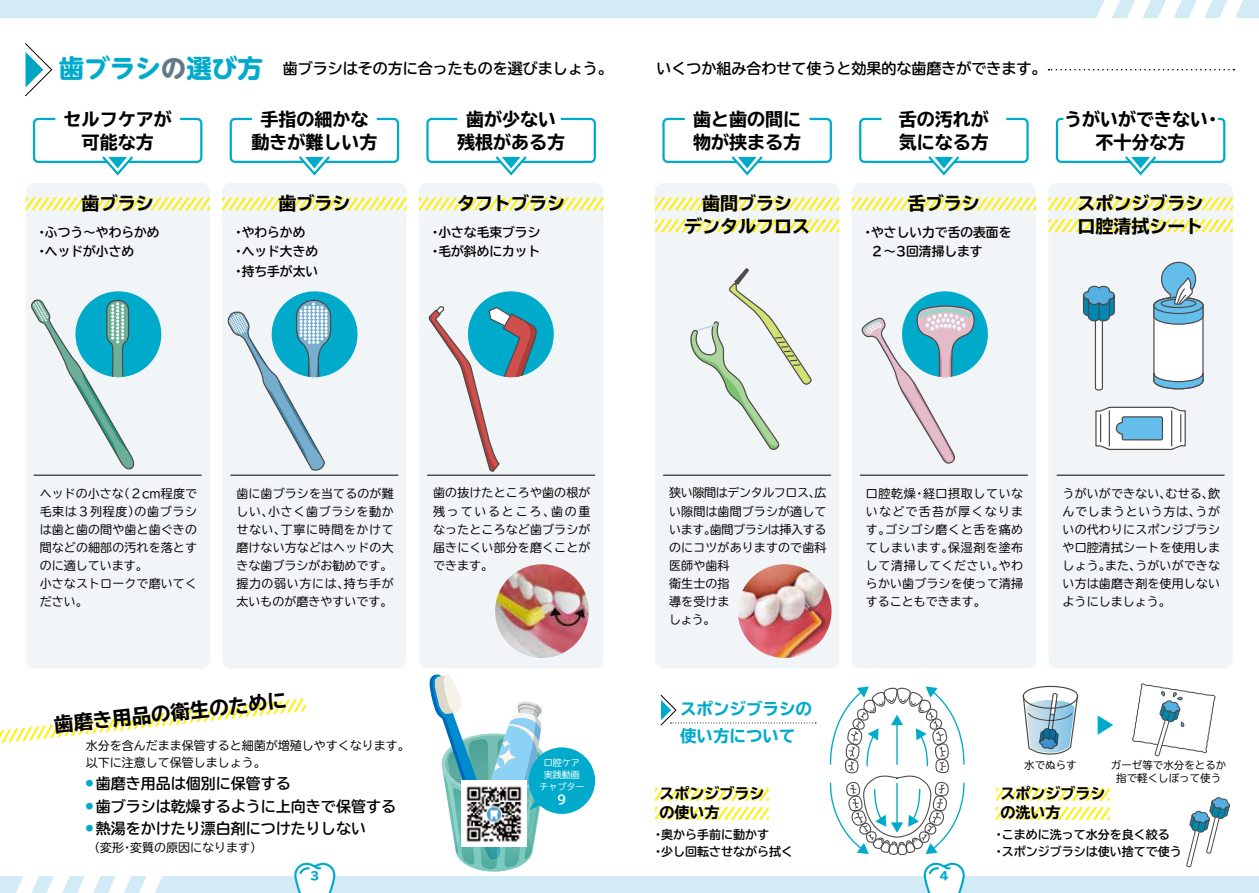
<style>
.page{position:relative;width:1259px;height:893px;background:#fff}
.page>*{position:absolute;margin:0;border:0;box-sizing:border-box;transform-origin:0 0}
.t1{font:19.5px "TBUD Gothic E";color:#000}
.t2{font:18px/22.5px "TBUD Gothic E";color:#000;text-align:center}
.t3{font:16.5px/27px "TBUD Gothic E";color:#00aacb}
.t4{font:15px "TBUDR Gothic B";color:#000}
.t5{font:15px/19.5px "TBUD Gothic E";color:#000}
.t6{font:12.75px/19.5px "TBUDR Gothic B";color:#000}
.t7{font:12px/18px "TBUDR Gothic R";letter-spacing:.01em;color:#000;text-align:justify}
.t8{font:12px/16.5px "TBUDR Gothic B";color:#000}
.t9{font:12px "TBUDR Gothic B";color:#fff}
.t10{font:11.25px "TBUDR Gothic H";color:#00aacb}
.t11{font:10.5px/13.5px "TBUDR Gothic R";color:#000;text-align:center}
.t12{font:9px/12px "TBUDR Gothic R";color:#fff;text-align:center}
.s1{font-family:"UD Shin M Go Pro";font-weight:700;font-size:25.5px;color:#00aacb}
.s2{font-family:"UD Shin M Go Pro";font-weight:700;font-size:25.5px;color:#627a86}
</style>
<div class="page">
<div style="left:0;top:876px;width:1259px;height:17px;background:#d3eaf7"></div>
<svg style="left:139px;top:876px;width:23px;height:17px"></svg>
<svg style="left:108px;top:876px;width:23px;height:17px"></svg>
<svg style="left:77px;top:876px;width:24px;height:17px"></svg>
<svg style="left:16px;top:876px;width:54px;height:17px"></svg>
<div style="left:0;top:0;width:1259px;height:17px;background:#d3eaf7"></div>
<svg style="left:1095px;top:0;width:25px;height:18px"></svg>
<svg style="left:1126px;top:0;width:24px;height:18px"></svg>
<svg style="left:1156px;top:0;width:25px;height:18px"></svg>
<svg style="left:1187px;top:0;width:25px;height:18px"></svg>
<svg style="left:1218px;top:0;width:25px;height:18px"></svg>
<svg style="left:0;top:698px;width:305px;height:45px"></svg>
<svg style="left:1048px;top:69px;width:186px;height:1px"></svg>
<svg style="left:25px;top:43px;width:27px;height:54px"></svg>
<div style="left:528px;top:747px;width:67px;height:67px;background:#00aacb;border-radius:50%"></div>
<svg style="left:429px;top:674px;width:123px;height:198px"></svg>
<div style="left:26px;top:183px;width:184px;height:485px;background:#f1f5f7;border-radius:9px"></div>
<div style="left:33px;top:118px;width:169px;height:45px;border:2px solid #00aacb;border-radius:4px"></div>
<svg style="left:26px;top:197px;width:184px;height:13px"></svg>
<hr style="left:34px;top:475px;width:167px;height:1px;background:#000">
<svg style="left:100px;top:156px;width:36px;height:20px"></svg>
<div style="left:222px;top:183px;width:184px;height:485px;background:#f1f5f7;border-radius:9px"></div>
<div style="left:230px;top:118px;width:169px;height:45px;border:2px solid #00aacb;border-radius:4px"></div>
<svg style="left:222px;top:197px;width:184px;height:13px"></svg>
<hr style="left:231px;top:475px;width:167px;height:1px;background:#000">
<svg style="left:296px;top:156px;width:36px;height:20px"></svg>
<div style="left:419px;top:183px;width:184px;height:485px;background:#f1f5f7;border-radius:9px"></div>
<div style="left:426px;top:118px;width:170px;height:45px;border:2px solid #00aacb;border-radius:4px"></div>
<svg style="left:419px;top:197px;width:184px;height:13px"></svg>
<hr style="left:427px;top:475px;width:168px;height:1px;background:#000">
<svg style="left:493px;top:156px;width:36px;height:20px"></svg>
<img style="left:495px;top:564px;width:94px;height:94px;border-radius:47px">
<div style="left:75px;top:291px;width:86px;height:86px;background:#00aacb;border-radius:50%"></div>
<div style="left:272px;top:291px;width:85px;height:86px;background:#00aacb;border-radius:50%"></div>
<div style="left:468px;top:291px;width:86px;height:86px;background:#00aacb;border-radius:50%"></div>
<div style="left:655px;top:183px;width:184px;height:485px;background:#f1f5f7;border-radius:9px"></div>
<div style="left:662px;top:118px;width:170px;height:45px;border:2px solid #00aacb;border-radius:4px"></div>
<svg style="left:655px;top:197px;width:184px;height:13px"></svg>
<svg style="left:655px;top:219px;width:184px;height:13px"></svg>
<hr style="left:663px;top:475px;width:168px;height:1px;background:#000">
<svg style="left:729px;top:156px;width:36px;height:20px"></svg>
<div style="left:851px;top:183px;width:185px;height:485px;background:#f1f5f7;border-radius:9px"></div>
<div style="left:859px;top:118px;width:169px;height:45px;border:2px solid #00aacb;border-radius:4px"></div>
<svg style="left:851px;top:197px;width:185px;height:13px"></svg>
<hr style="left:860px;top:475px;width:167px;height:1px;background:#000">
<svg style="left:926px;top:156px;width:36px;height:20px"></svg>
<div style="left:1048px;top:183px;width:184px;height:485px;background:#f1f5f7;border-radius:9px"></div>
<svg style="left:1048px;top:197px;width:184px;height:13px"></svg>
<svg style="left:1048px;top:219px;width:184px;height:13px"></svg>
<svg style="left:655px;top:788px;width:113px;height:13px"></svg>
<svg style="left:655px;top:807px;width:113px;height:13px"></svg>
<hr style="left:1057px;top:475px;width:167px;height:1px;background:#000">
<svg style="left:1055px;top:117px;width:171px;height:59px"></svg>
<img style="left:738px;top:564px;width:93px;height:94px;border-radius:47px">
<svg style="left:1082px;top:285px;width:33px;height:106px"></svg>
<svg style="left:660px;top:694px;width:156px;height:32px"></svg>
<svg style="left:1186px;top:797px;width:44px;height:70px"></svg>
<svg style="left:1132px;top:683px;width:84px;height:73px"></svg>
<svg style="left:294px;top:862px;width:42px;height:31px"></svg>
<svg style="left:829px;top:685px;width:284px;height:208px"></svg>
<svg style="left:1153px;top:261px;width:51px;height:129px"></svg>
<svg style="left:1095px;top:406px;width:91px;height:44px"></svg>
<hr style="left:1108px;top:411px;width:2px;height:35px;background:#4c4948">
<hr style="left:1171px;top:411px;width:1px;height:35px;background:#4c4948">
<svg style="left:690px;top:268px;width:122px;height:182px"></svg>
<div style="left:902px;top:291px;width:86px;height:86px;background:#00aacb;border-radius:50%"></div>
<svg style="left:861px;top:305px;width:116px;height:159px"></svg>
<svg style="left:428px;top:305px;width:110px;height:170px"></svg>
<svg style="left:31px;top:298px;width:105px;height:172px"></svg>
<svg style="left:227px;top:300px;width:105px;height:171px"></svg>
<p class="t4" style="left:59px;top:61px;width:989px"><span class="s1">歯ブラシ</span><span class="s2">の</span><span class="s1">選び方</span> 歯ブラシはその方に合ったものを選びましょう。　　　いくつか組み合わせて使うと効果的な歯磨きができます。</p>
<h2 class="t2" style="left:64px;top:109px;width:110px">セルフケアが可能な方</h2>
<h2 class="t2" style="left:82px;top:193px;width:74px">歯ブラシ</h2>
<p class="t6" style="left:35px;top:223px;width:126px">・ふつう～やわらかめ・ヘッドが小さめ</p>
<h2 class="t2" style="left:251px;top:109px;width:127px">手指の細かな動きが難しい方</h2>
<h2 class="t2" style="left:278px;top:193px;width:73px">歯ブラシ</h2>
<p class="t6" style="left:232px;top:223px;width:88px">・やわらかめ・ヘッド大きめ・持ち手が太い</p>
<h2 class="t2" style="left:457px;top:109px;width:109px">歯が少ない残根がある方</h2>
<h2 class="t2" style="left:457px;top:193px;width:109px">タフトブラシ</h2>
<p class="t6" style="left:429px;top:223px;width:113px">・小さな毛束ブラシ・毛が斜めにカット</p>
<h2 class="t2" style="left:693px;top:109px;width:109px;text-align:left">歯と歯の間に物が挟まる方</h2>
<h2 class="t2" style="left:684px;top:193px;width:127px">歯間ブラシ<br>デンタルフロス</h2>
<h2 class="t2" style="left:899px;top:109px;width:91px;text-align:left">舌の汚れが気になる方</h2>
<h2 class="t2" style="left:908px;top:193px;width:73px">舌ブラシ</h2>
<p class="t6" style="left:870px;top:223px;width:142px;text-indent:-9px">・やさしい力で舌の表面を<br>２～3回清掃します</p>
<h2 class="t2" style="left:1064px;top:109px;width:159px">うがいができない・不十分な方</h2>
<h2 class="t2" style="left:1077px;top:193px;width:127px;text-align:left">スポンジブラシ口腔清拭シート</h2>
<p class="t7" style="left:40px;top:485px;width:159px;text-align:left">ヘッドの小さな（２cm程度で毛束は３列程度）の歯ブラシは歯と歯の間や歯と歯ぐきの間などの細部の汚れを落とすのに適しています。<br>小さなストロークで磨いてください。</p>
<p class="t7" style="left:236px;top:485px;width:159px">歯に歯ブラシを当てるのが難しい、小さく歯ブラシを動かせない、丁寧に時間をかけて磨けない方などはヘッドの大きな歯ブラシがお勧めです。握力の弱い方には、持ち手が太いものが磨きやすいです。</p>
<p class="t7" style="left:433px;top:485px;width:159px">歯の抜けたところや歯の根が残っているところ、歯の重なったところなど歯ブラシが届きにくい部分を磨くことができます。</p>
<p class="t7" style="left:669px;top:485px;width:159px;text-align:left">狭い隙間はデンタルフロス、広い隙間は歯間ブラシが適しています。歯間ブラシは挿入するのにコツがありますので歯科医師や歯科<br>衛生士の指<br>導を受けま<br>しょう。</p>
<p class="t7" style="left:866px;top:485px;width:159px">口腔乾燥・経口摂取していないなどで舌苔が厚くなります。ゴシゴシ磨くと舌を痛めてしまいます。保湿剤を塗布して清掃してください。やわらかい歯ブラシを使って清掃することもできます。</p>
<p class="t7" style="left:1062px;top:485px;width:159px">うがいができない、むせる、飲んでしまうという方は、うがいの代わりにスポンジブラシや口腔清拭シートを使用しましょう。また、うがいができない方は歯磨き剤を使用しないようにしましょう。</p>
<h1 class="t1" style="left:53px;top:715px;width:236px;rotate:-6deg">歯磨き用品の衛生のために</h1>
<p class="t7" style="left:86px;top:738px;width:326px;line-height:16.5px">水分を含んだまま保管すると細菌が増殖しやすくなります。以下に注意して保管しましょう。</p>
<p class="t4" style="left:86px;top:776px;width:207px"><sup>●</sup> 歯磨き用品は個別に保管する</p>
<p class="t4" style="left:86px;top:798px;width:312px"><sup>●</sup> 歯ブラシは乾燥するように上向きで保管する</p>
<p class="t4" style="left:86px;top:821px;width:282px"><sup>●</sup> 熱湯をかけたり漂白剤につけたりしない</p>
<p class="t7" style="left:88px;top:839px;width:175px">（変形・変質の原因になります）</p>
<p class="t12" style="left:539px;top:757px;width:46px">口腔ケア実践動画チャプター</p>
<p class="t9" style="left:557px;top:794px;width:11px">9</p>
<h3 class="t3" style="left:680px;top:697px;width:134px">スポンジブラシの使い方について</h3>
<p class="t11" style="left:1024px;top:759px;width:54px">水でぬらす</p>
<p class="t11" style="left:1111px;top:759px;width:117px">ガーゼ等で水分をとるか指で軽くしぼって使う</p>
<p class="t5" style="left:659px;top:784px;width:106px">スポンジブラシの使い方</p>
<p class="t5" style="left:1000px;top:784px;width:106px">スポンジブラシの洗い方</p>
<p class="t8" style="left:652px;top:827px;width:143px">・奥から手前に動かす<br>・少し回転させながら拭く</p>
<p class="t8" style="left:993px;top:827px;width:190px">・こまめに洗って水分を良く絞る・スポンジブラシは使い捨てで使う</p>
<p class="t10" style="left:310px;top:870px;width:11px">3</p>
<p class="t10" style="left:939px;top:870px;width:11px">4</p>
</div>
